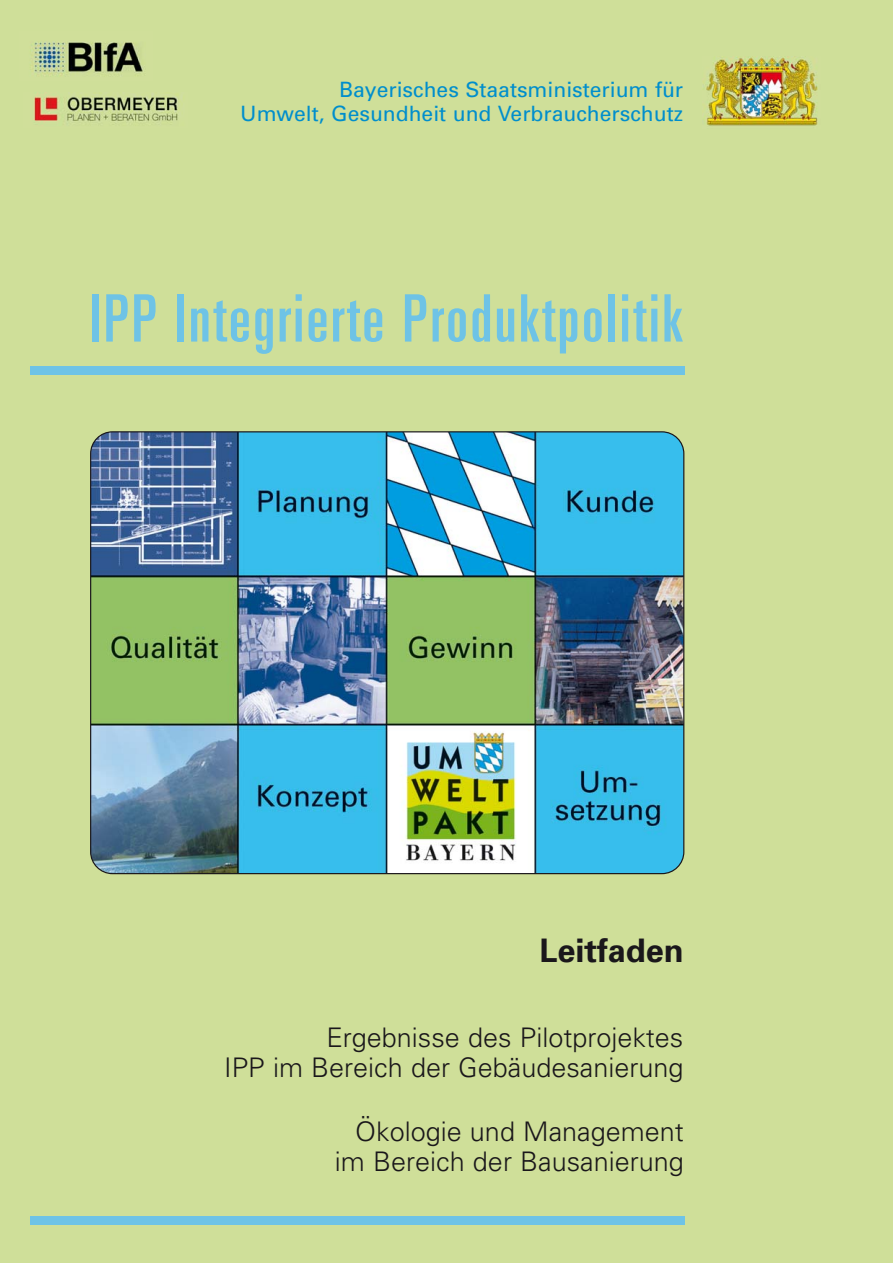
<style>
.page{position:relative;width:893px;height:1263px;background:#cfdf99}
.page>*{position:absolute;margin:0;border:0;box-sizing:border-box;transform-origin:0 0}
.t1{font:ultra-condensed 65.55px "Univers";letter-spacing:.035em;color:#6ec3e6}
.t2{font:700 32.4px "Univers";color:#1a171b}
.t3{font:300 27px/29.7px "Univers";color:#1a171b;text-align:right}
.t4{font:21.15px/23.2px "Univers";color:#008ecc;text-align:right}
</style>
<div class="page">
<div style="left:30px;top:366px;width:654px;height:8px;background:#6ec3e6"></div>
<div style="left:30px;top:1216px;width:654px;height:9px;background:#6ec3e6"></div>
<img style="left:90px;top:431px;width:594px;height:443px">
<img style="left:703px;top:57px;width:115px;height:69px">
<img style="left:32px;top:41px;width:111px;height:35px">
<img style="left:33px;top:93px;width:147px;height:29px">
<p class="t4" style="left:240px;top:80px;width:444px">Bayerisches Staatsministerium für<br>Umwelt, Gesundheit und Verbraucherschutz</p>
<h1 class="t1" style="left:90px;top:294px;width:594px">IPP Integrierte Produktpolitik</h1>
<p class="t2" style="left:539px;top:939px;width:146px">Leitfaden</p>
<p class="t3" style="left:224px;top:1025px;width:461px">Ergebnisse des Pilotprojektes<br>IPP im Bereich der Gebäudesanierung</p>
<p class="t3" style="left:335px;top:1119px;width:350px">Ökologie und Management im Bereich der Bausanierung</p>
</div>
